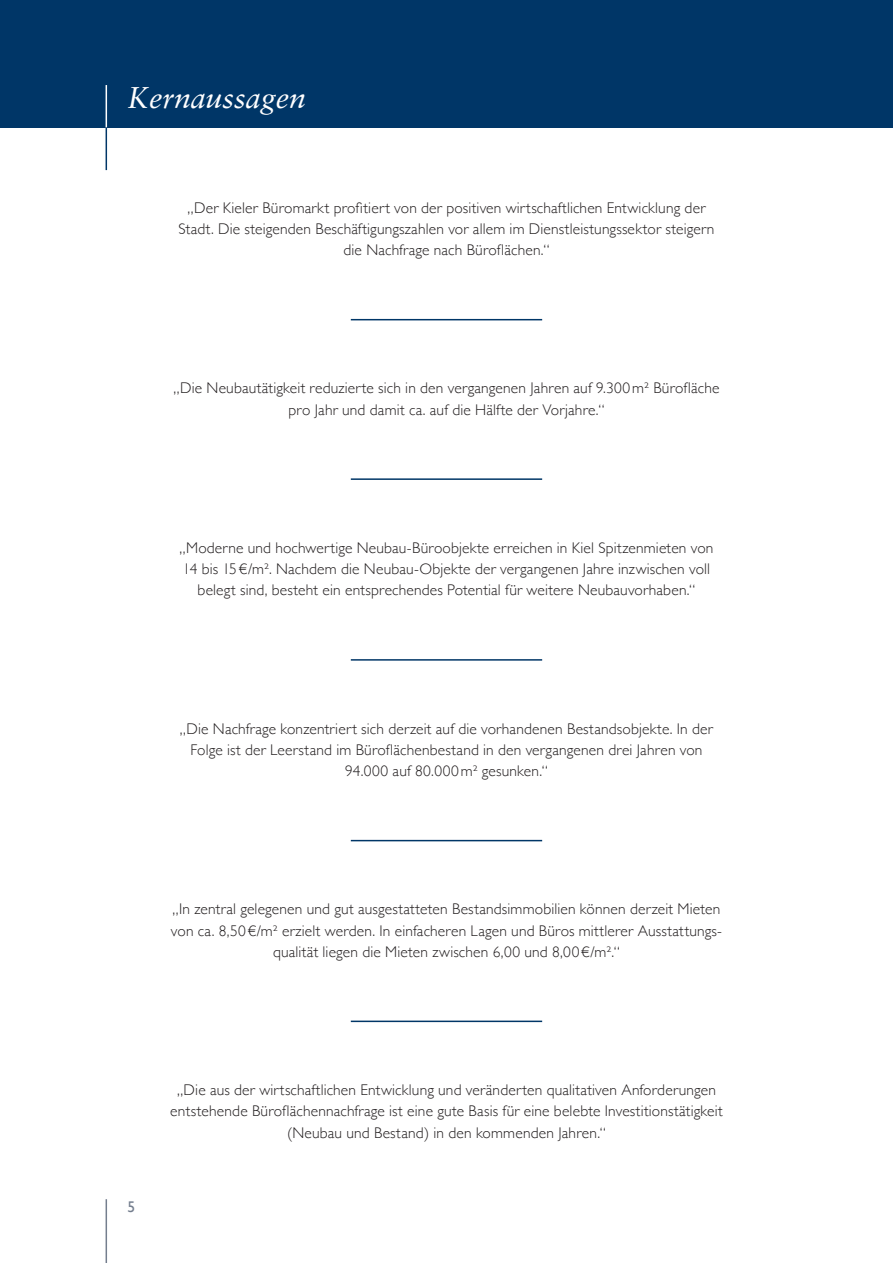
<style>
.page{position:relative;width:893px;height:1263px;background:#fff}
.page>*{position:absolute;margin:0;border:0;box-sizing:border-box;transform-origin:0 0}
.t1{font:italic 30px "Sabon";color:#fff}
.t2{font:300 15.45px/21.3px "Gill Sans";letter-spacing:.01em;color:#231f20;text-align:center}
.t3{font:15.45px "Gill Sans";color:#747e8e}
</style>
<div class="page">
<hr style="left:106px;top:1199px;width:1px;height:64px;background:#747e8e">
<div style="left:0;top:0;width:893px;height:128px;background:#003667"></div>
<hr style="left:106px;top:85px;width:1px;height:43px;background:#fff">
<hr style="left:106px;top:128px;width:1px;height:42px;background:#003667">
<hr style="left:351px;top:319px;width:191px;height:1px;background:#003667">
<hr style="left:351px;top:478px;width:191px;height:2px;background:#003667">
<hr style="left:351px;top:659px;width:191px;height:2px;background:#003667">
<hr style="left:351px;top:840px;width:191px;height:1px;background:#003667">
<hr style="left:351px;top:1020px;width:191px;height:2px;background:#003667">
<h1 class="t1" style="left:128px;top:80px;width:180px">Kernaussagen</h1>
<p class="t2" style="left:179px;top:196px;width:537px">„Der Kieler Büromarkt profitiert von der positiven wirtschaftlichen Entwicklung der<br>Stadt. Die steigenden Beschäftigungszahlen vor allem im Dienstleistungssektor steigern die Nachfrage nach Büroflächen.“</p>
<p class="t2" style="left:174px;top:377px;width:547px">„Die Neubautätigkeit reduzierte sich in den vergangenen Jahren auf 9.300m² Bürofläche pro Jahr und damit ca. auf die Hälfte der Vorjahre.“</p>
<p class="t2" style="left:180px;top:536px;width:535px">„Moderne und hochwertige Neubau-Büroobjekte erreichen in Kiel Spitzenmieten von<br>14 bis 15€/m². Nachdem die Neubau-Objekte der vergangenen Jahre inzwischen voll belegt sind, besteht ein entsprechendes Potential für weitere Neubauvorhaben.“</p>
<p class="t2" style="left:180px;top:717px;width:535px">„Die Nachfrage konzentriert sich derzeit auf die vorhandenen Bestandsobjekte. In der<br>Folge ist der Leerstand im Büroflächenbestand in den vergangenen drei Jahren von<br>94.000 auf 80.000m² gesunken.“</p>
<p class="t2" style="left:171px;top:898px;width:553px">„In zentral gelegenen und gut ausgestatteten Bestandsimmobilien können derzeit Mieten von ca. 8,50€/m² erzielt werden. In einfacheren Lagen und Büros mittlerer Ausstattungs&shy;qualität liegen die Mieten zwischen 6,00 und 8,00€/m².“</p>
<p class="t3" style="left:128px;top:1198px;width:9px">5</p>
<p class="t2" style="left:170px;top:1078px;width:554px">„Die aus der wirtschaftlichen Entwicklung und veränderten qualitativen Anforderungen entstehende Büroflächennachfrage ist eine gute Basis für eine belebte Investitionstätigkeit (Neubau und Bestand) in den kommenden Jahren.“</p>
</div>
